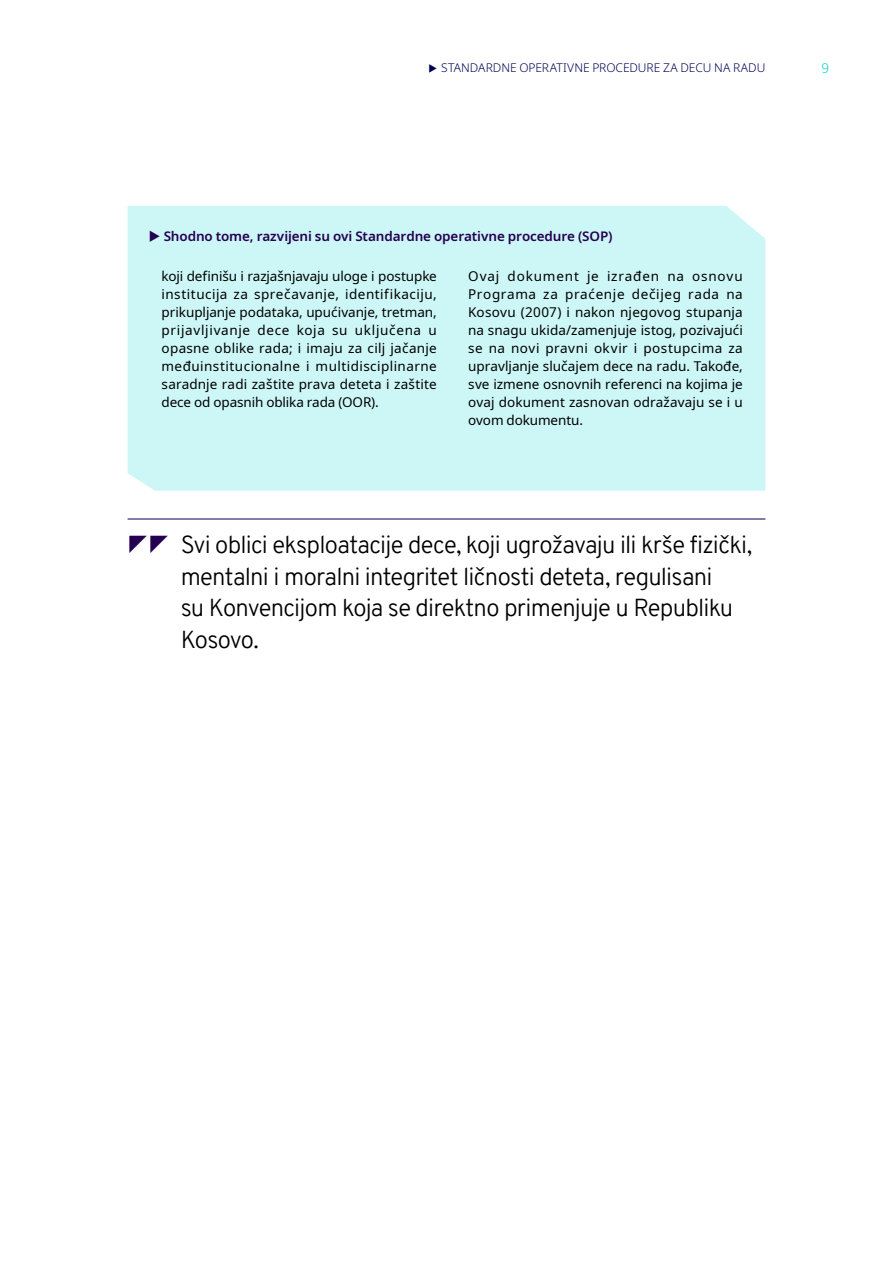
<style>
.page{position:relative;width:893px;height:1263px;background:#fff}
.page>*{position:absolute;margin:0;border:0;box-sizing:border-box;transform-origin:0 0}
.t1{font:300 24px/31.5px "Overpass";letter-spacing:-.03em;color:#000}
.t2{font:13.5px/18px "Noto Sans";letter-spacing:.005em;color:#000;text-align:justify}
.t3{font:600 13.5px "Noto Sans";letter-spacing:-.01em;color:#230050}
.t4{font:300 13.5px "Noto Sans";color:#05d2d2}
.t5{font:300 12px "Noto Sans";letter-spacing:-.005em;color:#000053}
</style>
<div class="page">
<div style="left:128px;top:206px;width:637px;height:285px;background:#cdf6f6"></div>
<hr style="left:128px;top:519px;width:637px;height:1px;background:#000053">
<svg style="left:150px;top:231px;width:10px;height:11px"></svg>
<p class="t5" style="left:441px;top:60px;width:326px">STANDARDNE OPERATIVNE PROCEDURE ZA DECU NA RADU</p>
<p class="t4" style="left:821px;top:59px;width:9px">9</p>
<p class="t3" style="left:164px;top:227px;width:450px">Shodno tome, razvijeni su ovi Standardne operativne procedure (SOP)</p>
<p class="t2" style="left:162px;top:267px;width:277px">koji definišu i razjašnjavaju uloge i postupke institucija za sprečavanje, identifikaciju, prikupljanje podataka, upućivanje, tretman, prijavljivanje dece koja su uključena u opasne oblike rada; i imaju za cilj jačanje međuinstitucionalne i multidisciplinarne saradnje radi zaštite prava deteta i zaštite dece od opasnih oblika rada (OOR).</p>
<p class="t2" style="left:468px;top:267px;width:276px">Ovaj dokument je izrađen na osnovu Programa za praćenje dečijeg rada na Kosovu (2007) i nakon njegovog stupanja na snagu ukida/zamenjuje istog, pozivajući se na novi pravni okvir i postupcima za upravljanje slučajem dece na radu. Takođe, sve izmene osnovnih referenci na kojima je ovaj dokument zasnovan odražavaju se i u ovom dokumentu.</p>
<h1 class="t1" style="left:181px;top:529px;width:573px">Svi oblici eksploatacije dece, koji ugrožavaju ili krše fizički, mentalni i moralni integritet ličnosti deteta, regulisani<br>su Konvencijom koja se direktno primenjuje u Republiku Kosovo.</h1>
</div>
